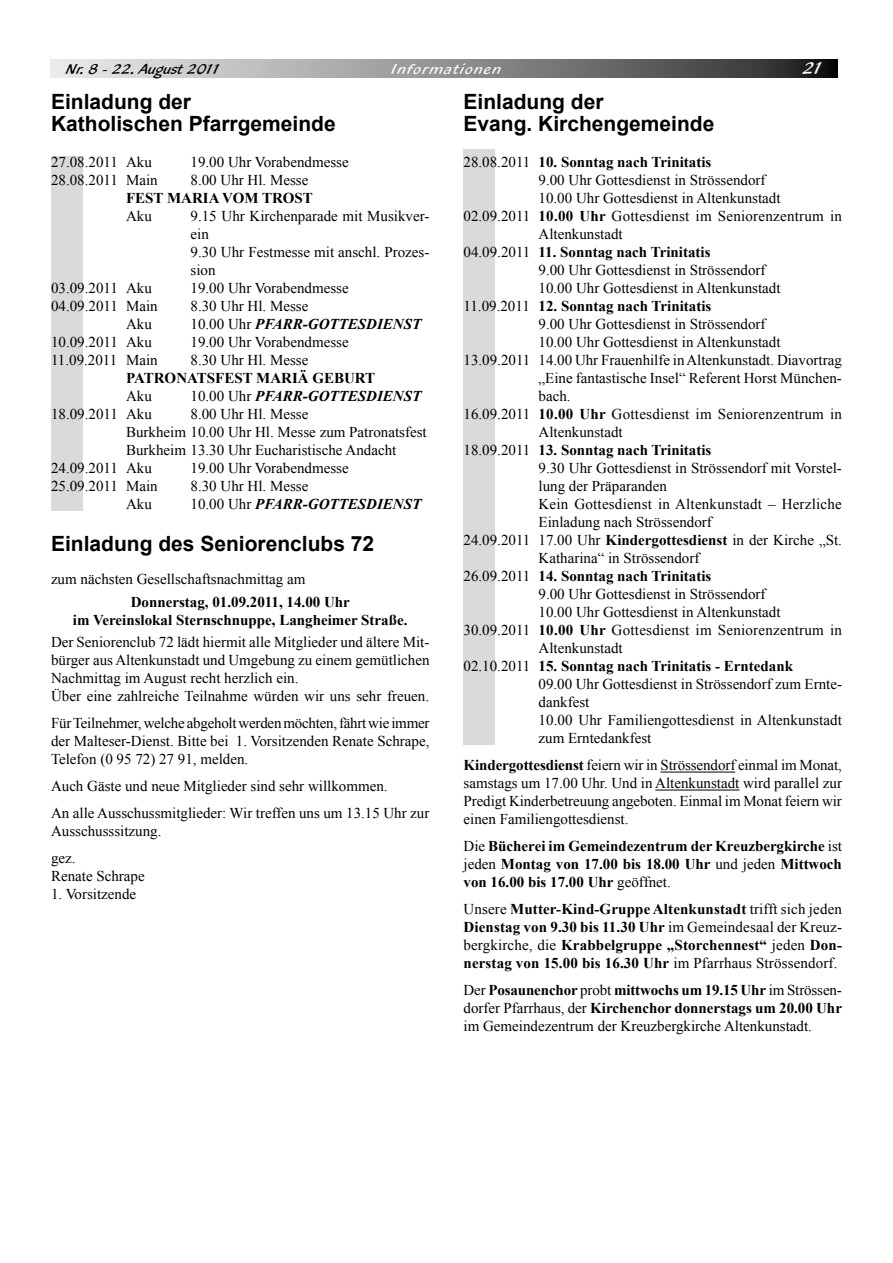
<style>
.page{position:relative;width:893px;height:1263px;background:#fff}
.page>*{position:absolute;margin:0;border:0;box-sizing:border-box;transform-origin:0 0}
.t1{font:700 21px/22.5px "Arial";color:#000}
.t2{font:18px "Blacklight D";color:#fff}
.t3{font:15px/18px "Times New Roman";color:#000}
.t4{font:700 15px/18px "Times New Roman";color:#000;text-align:justify}
.t5{font:italic 700 15px "Times New Roman";color:#000}
.t6{font:15px "Blacklight D";color:#000}
.t7{font:15px "Blacklight D";letter-spacing:.095em;color:#fff}
.s1{font-weight:400}
.s2{font-weight:700}
.s3{font-weight:400;font-style:normal}
</style>
<div class="page">
<svg style="left:50px;top:60px;width:788px;height:18px;background:#8c8d8e"></svg>
<div style="left:51px;top:156px;width:32px;height:355px;background:#d9dadb"></div>
<div style="left:463px;top:149px;width:32px;height:595px;background:#d9dadb"></div>
<hr style="left:660px;top:772px;width:75px;height:1px;background:#000">
<hr style="left:655px;top:790px;width:84px;height:1px;background:#000">
<p class="t6" style="left:67px;top:60px;width:156px">Nr. 8 - 22. August 2011</p>
<p class="t7" style="left:392px;top:59px;width:111px">Informationen</p>
<p class="t2" style="left:803px;top:57px;width:22px">21</p>
<h1 class="t1" style="left:463px;top:91px;width:252px">Einladung der<br>Evang. Kirchengemeinde</h1>
<p class="t4" style="left:463px;top:153px;width:249px"><span class="s1">28.08.2011</span> 10. Sonntag nach Trinitatis</p>
<p class="t3" style="left:538px;top:171px;width:229px">9.00 Uhr Gottesdienst in Strössendorf</p>
<p class="t3" style="left:538px;top:189px;width:244px">10.00 Uhr Gottesdienst in Altenkunstadt</p>
<p class="t3" style="left:463px;top:207px;width:380px">02.09.2011 <span class="s2">10.00 Uhr</span> Gottesdienst im Seniorenzentrum in</p>
<p class="t3" style="left:538px;top:225px;width:86px">Altenkunstadt</p>
<p class="t4" style="left:463px;top:243px;width:249px"><span class="s1">04.09.2011</span> 11. Sonntag nach Trinitatis</p>
<p class="t3" style="left:538px;top:261px;width:229px">9.00 Uhr Gottesdienst in Strössendorf</p>
<p class="t3" style="left:538px;top:279px;width:244px">10.00 Uhr Gottesdienst in Altenkunstadt</p>
<p class="t4" style="left:463px;top:297px;width:249px"><span class="s1">11.09.2011</span> 12. Sonntag nach Trinitatis</p>
<p class="t3" style="left:538px;top:315px;width:229px">9.00 Uhr Gottesdienst in Strössendorf</p>
<p class="t3" style="left:538px;top:333px;width:244px">10.00 Uhr Gottesdienst in Altenkunstadt</p>
<p class="t3" style="left:463px;top:351px;width:380px">13.09.2011 14.00 Uhr Frauenhilfe in Altenkunstadt. Diavortrag</p>
<p class="t3" style="left:538px;top:369px;width:305px">„Eine fantastische Insel“ Referent Horst München-</p>
<p class="t3" style="left:538px;top:387px;width:34px">bach.</p>
<p class="t3" style="left:463px;top:405px;width:380px">16.09.2011 <span class="s2">10.00 Uhr</span> Gottesdienst im Seniorenzentrum in</p>
<p class="t3" style="left:538px;top:423px;width:86px">Altenkunstadt</p>
<p class="t4" style="left:463px;top:441px;width:249px"><span class="s1">18.09.2011</span> 13. Sonntag nach Trinitatis</p>
<p class="t3" style="left:538px;top:459px;width:305px">9.30 Uhr Gottesdienst in Strössendorf mit Vorstel-</p>
<p class="t3" style="left:538px;top:477px;width:130px">lung der Präparanden</p>
<p class="t3" style="left:538px;top:495px;width:305px">Kein Gottesdienst in Altenkunstadt – Herzliche</p>
<p class="t3" style="left:538px;top:513px;width:175px">Einladung nach Strössendorf</p>
<p class="t3" style="left:463px;top:531px;width:380px">24.09.2011 17.00 Uhr <span class="s2">Kindergottesdienst</span> in der Kirche „St.</p>
<p class="t3" style="left:538px;top:549px;width:162px">Katharina“ in Strössendorf</p>
<p class="t4" style="left:463px;top:567px;width:249px"><span class="s1">26.09.2011</span> 14. Sonntag nach Trinitatis</p>
<p class="t3" style="left:538px;top:585px;width:229px">9.00 Uhr Gottesdienst in Strössendorf</p>
<p class="t3" style="left:538px;top:603px;width:244px">10.00 Uhr Gottesdienst in Altenkunstadt</p>
<p class="t3" style="left:463px;top:621px;width:380px">30.09.2011 <span class="s2">10.00 Uhr</span> Gottesdienst im Seniorenzentrum in</p>
<p class="t3" style="left:538px;top:639px;width:86px">Altenkunstadt</p>
<p class="t4" style="left:463px;top:657px;width:331px"><span class="s1">02.10.2011</span> 15. Sonntag nach Trinitatis - Erntedank</p>
<p class="t3" style="left:538px;top:675px;width:305px">09.00 Uhr Gottesdienst in Strössendorf zum Ernte-</p>
<p class="t3" style="left:538px;top:693px;width:52px">dankfest</p>
<p class="t3" style="left:538px;top:711px;width:305px">10.00 Uhr Familiengottesdienst in Altenkunstadt</p>
<p class="t3" style="left:538px;top:729px;width:114px">zum Erntedankfest</p>
<p class="t3" style="left:463px;top:756px;width:380px;text-align:justify"><span class="s2">Kindergottesdienst</span> feiern wir in Strössendorf einmal im Monat, samstags um 17.00 Uhr. Und in Altenkunstadt wird parallel zur Predigt Kinderbetreuung angeboten. Einmal im Monat feiern wir einen Familiengottesdienst.</p>
<p class="t4" style="left:463px;top:837px;width:380px"><span class="s1">Die</span> Bücherei im Gemeindezentrum der Kreuzbergkirche <span class="s1">ist jeden</span> Montag von 17.00 bis 18.00 Uhr <span class="s1">und jeden</span> Mittwoch von 16.00 bis 17.00 Uhr <span class="s1">geöffnet.</span></p>
<p class="t4" style="left:463px;top:900px;width:380px"><span class="s1">Unsere</span> Mutter-Kind-Gruppe Altenkunstadt <span class="s1">trifft sich jeden </span>Dienstag von 9.30 bis 11.30 Uhr <span class="s1">im Gemeindesaal der Kreuz&shy;bergkirche, die</span> Krabbelgruppe „Storchennest“ <span class="s1">jeden</span> Don&shy;nerstag von 15.00 bis 16.30 Uhr <span class="s1">im Pfarrhaus Strössendorf.</span></p>
<p class="t3" style="left:463px;top:981px;width:380px;text-align:justify">Der <span class="s2">Posaunenchor</span> probt <span class="s2">mittwochs um 19.15 Uhr</span> im Strössen&shy;dorfer Pfarrhaus, der <span class="s2">Kirchenchor donnerstags um 20.00 Uhr </span>im Gemeindezentrum der Kreuzbergkirche Altenkunstadt.</p>
<h1 class="t1" style="left:51px;top:91px;width:286px">Einladung der<br>Katholischen Pfarrgemeinde</h1>
<p class="t3" style="left:51px;top:153px;width:102px">27.08.2011 Aku</p>
<p class="t3" style="left:191px;top:153px;width:160px">19.00 Uhr Vorabendmesse</p>
<p class="t3" style="left:51px;top:171px;width:108px">28.08.2011 Main</p>
<p class="t3" style="left:191px;top:171px;width:119px">8.00 Uhr Hl. Messe</p>
<p class="t4" style="left:126px;top:189px;width:188px">FEST MARIA VOM TROST</p>
<p class="t3" style="left:126px;top:207px;width:27px">Aku</p>
<p class="t3" style="left:191px;top:207px;width:240px">9.15 Uhr Kirchenparade mit Musikver&shy;ein<br>9.30 Uhr Festmesse mit anschl. Prozes&shy;sion</p>
<p class="t3" style="left:51px;top:279px;width:102px">03.09.2011 Aku</p>
<p class="t3" style="left:191px;top:279px;width:160px">19.00 Uhr Vorabendmesse</p>
<p class="t3" style="left:51px;top:297px;width:108px">04.09.2011 Main</p>
<p class="t3" style="left:191px;top:297px;width:119px">8.30 Uhr Hl. Messe</p>
<p class="t3" style="left:126px;top:315px;width:27px">Aku</p>
<p class="t5" style="left:191px;top:314px;width:232px"><span class="s3">10.00 Uhr</span> PFARR-GOTTESDIENST</p>
<p class="t3" style="left:51px;top:333px;width:102px">10.09.2011 Aku</p>
<p class="t3" style="left:191px;top:333px;width:160px">19.00 Uhr Vorabendmesse</p>
<p class="t3" style="left:51px;top:351px;width:108px">11.09.2011 Main</p>
<p class="t3" style="left:191px;top:351px;width:119px">8.30 Uhr Hl. Messe</p>
<p class="t4" style="left:126px;top:369px;width:251px">PATRONATSFEST MARIÄ GEBURT</p>
<p class="t3" style="left:126px;top:387px;width:27px">Aku</p>
<p class="t5" style="left:191px;top:386px;width:232px"><span class="s3">10.00 Uhr</span> PFARR-GOTTESDIENST</p>
<p class="t3" style="left:51px;top:405px;width:102px">18.09.2011 Aku</p>
<p class="t3" style="left:191px;top:405px;width:119px">8.00 Uhr Hl. Messe</p>
<p class="t3" style="left:126px;top:423px;width:302px">Burkheim 10.00 Uhr Hl. Messe zum Patronatsfest</p>
<p class="t3" style="left:126px;top:441px;width:272px">Burkheim 13.30 Uhr Eucharistische Andacht</p>
<p class="t3" style="left:51px;top:459px;width:102px">24.09.2011 Aku</p>
<p class="t3" style="left:191px;top:459px;width:160px">19.00 Uhr Vorabendmesse</p>
<p class="t3" style="left:51px;top:477px;width:108px">25.09.2011 Main</p>
<p class="t3" style="left:191px;top:477px;width:119px">8.30 Uhr Hl. Messe</p>
<p class="t3" style="left:126px;top:495px;width:27px">Aku</p>
<p class="t5" style="left:191px;top:494px;width:232px"><span class="s3">10.00 Uhr</span> PFARR-GOTTESDIENST</p>
<h1 class="t1" style="left:51px;top:533px;width:325px">Einladung des Seniorenclubs 72</h1>
<p class="t3" style="left:51px;top:570px;width:256px">zum nächsten Gesellschaftsnachmittag am</p>
<p class="t4" style="left:73px;top:592px;width:336px;text-align:center">Donnerstag, 01.09.2011, 14.00 Uhr<br>im Vereinslokal Sternschnuppe, Langheimer Straße.</p>
<p class="t3" style="left:51px;top:633px;width:380px">Der Seniorenclub 72 lädt hiermit alle Mitglieder und ältere Mit&shy;bürger aus Altenkunstadt und Umgebung zu einem gemütlichen Nachmittag im August recht herzlich ein.<br>Über eine zahlreiche Teilnahme würden wir uns sehr freuen.</p>
<p class="t3" style="left:51px;top:714px;width:380px;text-align:justify">Für Teilnehmer, welche abgeholt werden möchten, fährt wie immer der Malteser-Dienst. Bitte bei 1. Vorsitzenden Renate Schrape, Telefon (0 95 72) 27 91, melden.</p>
<p class="t3" style="left:51px;top:772px;width:380px;line-height:27px">Auch Gäste und neue Mitglieder sind sehr willkommen.<br>An alle Ausschussmitglieder: Wir treffen uns um 13.15 Uhr zur</p>
<p class="t3" style="left:51px;top:817px;width:112px;line-height:27px">Ausschusssitzung. gez.</p>
<p class="t3" style="left:51px;top:867px;width:95px">Renate Schrape</p>
<p class="t3" style="left:51px;top:885px;width:87px">1. Vorsitzende</p>
</div>
